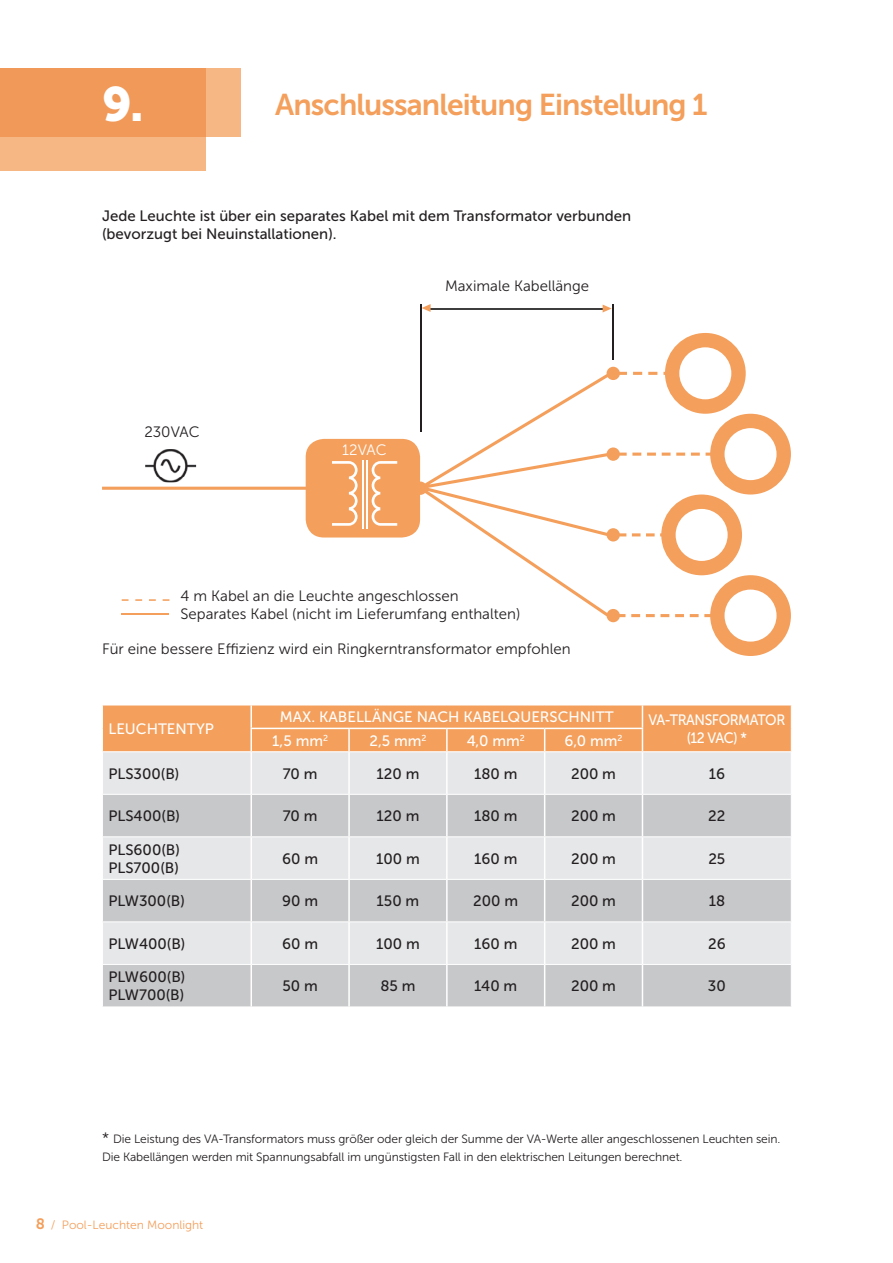
<style>
.page{position:relative;width:893px;height:1263px;background:#fff}
.page>*{position:absolute;margin:0;border:0;box-sizing:border-box;transform-origin:0 0}
.t1{font:48px "Museo Sans 900";color:#fff}
.t2{font:30px "Museo Sans 700";letter-spacing:-.03em;color:#f49f5b}
.t3{font:15px/18px "Museo Sans 500";color:#231f20}
.t4{font:15px "Museo Sans 300";color:#231f20}
.t5{font:15px "Museo Sans 500";color:#fff}
.t6{font:15px "Museo Sans 500";letter-spacing:-.03em;color:#fff;scale:.93 1}
.t7{font:15px "Museo Sans 500";color:#fff;scale:.93 1}
.t8{font:15px "Museo Sans 300";letter-spacing:-.005em;color:#fff}
.t9{font:12px "Museo Sans 300";letter-spacing:-.01em;color:#231f20}
.t10{font:12px "Museo Sans 300";color:#f49f5b}
.s1{font-size:15px}
.s2{font-family:"Museo Sans 700";font-size:15px}
</style>
<div class="page">
<div style="left:0;top:68px;width:241px;height:69px;background:#f6b784"></div>
<svg style="left:0;top:68px;width:206px;height:103px;background:#f2a267"></svg>
<svg style="left:102px;top:367px;width:525px;height:255px"></svg>
<hr style="left:427px;top:308px;width:177px;height:1px;background:#3e3e3f">
<svg style="left:422px;top:304px;width:9px;height:8px"></svg>
<svg style="left:603px;top:305px;width:9px;height:7px"></svg>
<hr style="left:421px;top:304px;width:1px;height:127px;background:#231f20">
<hr style="left:612px;top:304px;width:1px;height:55px;background:#231f20">
<img style="left:145px;top:449px;width:51px;height:33px">
<svg style="left:163px;top:599px;width:6px;height:2px"></svg>
<svg style="left:149px;top:599px;width:7px;height:2px"></svg>
<svg style="left:135px;top:599px;width:7px;height:2px"></svg>
<svg style="left:122px;top:599px;width:6px;height:2px"></svg>
<hr style="left:121px;top:613px;width:48px;height:1px;background:#f49f5b">
<svg style="left:332px;top:461px;width:26px;height:65px;background:#f6b079"></svg>
<svg style="left:372px;top:461px;width:25px;height:65px;background:#f6b17a"></svg>
<hr style="left:362px;top:460px;width:1px;height:68px;background:#fff">
<hr style="left:366px;top:460px;width:1px;height:68px;background:#fff">
<svg style="left:631px;top:333px;width:160px;height:323px"></svg>
<div style="left:103px;top:752px;width:688px;height:42px;background:#e6e7e9"></div>
<svg style="left:103px;top:795px;width:688px;height:211px;background:#d3d4d6"></svg>
<hr style="left:250px;top:752px;width:2px;height:42px;background:#fff">
<hr style="left:348px;top:752px;width:2px;height:42px;background:#fff">
<hr style="left:446px;top:752px;width:2px;height:42px;background:#fff">
<hr style="left:544px;top:752px;width:1px;height:42px;background:#fff">
<hr style="left:642px;top:752px;width:1px;height:42px;background:#fff">
<hr style="left:250px;top:795px;width:2px;height:41px;background:#fff">
<hr style="left:348px;top:795px;width:2px;height:41px;background:#fff">
<hr style="left:446px;top:795px;width:2px;height:41px;background:#fff">
<hr style="left:544px;top:795px;width:1px;height:41px;background:#fff">
<hr style="left:642px;top:795px;width:1px;height:41px;background:#fff">
<hr style="left:250px;top:837px;width:2px;height:42px;background:#fff">
<hr style="left:348px;top:837px;width:2px;height:42px;background:#fff">
<hr style="left:446px;top:837px;width:2px;height:42px;background:#fff">
<hr style="left:544px;top:837px;width:1px;height:42px;background:#fff">
<hr style="left:642px;top:837px;width:1px;height:42px;background:#fff">
<hr style="left:250px;top:880px;width:2px;height:41px;background:#fff">
<hr style="left:348px;top:880px;width:2px;height:41px;background:#fff">
<hr style="left:446px;top:880px;width:2px;height:41px;background:#fff">
<hr style="left:544px;top:880px;width:1px;height:41px;background:#fff">
<hr style="left:642px;top:880px;width:1px;height:41px;background:#fff">
<hr style="left:250px;top:922px;width:2px;height:42px;background:#fff">
<hr style="left:348px;top:922px;width:2px;height:42px;background:#fff">
<hr style="left:446px;top:922px;width:2px;height:42px;background:#fff">
<hr style="left:544px;top:922px;width:1px;height:42px;background:#fff">
<hr style="left:642px;top:922px;width:1px;height:42px;background:#fff">
<hr style="left:250px;top:965px;width:2px;height:41px;background:#fff">
<hr style="left:348px;top:965px;width:2px;height:41px;background:#fff">
<hr style="left:446px;top:965px;width:2px;height:41px;background:#fff">
<hr style="left:544px;top:965px;width:1px;height:41px;background:#fff">
<hr style="left:642px;top:965px;width:1px;height:41px;background:#fff">
<div style="left:102px;top:705px;width:690px;height:46px;background:#f49f5b"></div>
<hr style="left:250px;top:728px;width:99px;height:1px;background:#fff">
<hr style="left:349px;top:728px;width:98px;height:1px;background:#fff">
<hr style="left:447px;top:728px;width:98px;height:1px;background:#fff">
<hr style="left:545px;top:728px;width:98px;height:1px;background:#fff">
<hr style="left:102px;top:836px;width:149px;height:1px;background:#fff">
<hr style="left:102px;top:879px;width:149px;height:1px;background:#fff">
<hr style="left:102px;top:921px;width:149px;height:1px;background:#fff">
<hr style="left:102px;top:964px;width:149px;height:1px;background:#fff">
<hr style="left:251px;top:836px;width:98px;height:1px;background:#fff">
<hr style="left:349px;top:836px;width:98px;height:1px;background:#fff">
<hr style="left:447px;top:836px;width:98px;height:1px;background:#fff">
<hr style="left:545px;top:836px;width:97px;height:1px;background:#fff">
<hr style="left:642px;top:836px;width:150px;height:1px;background:#fff">
<hr style="left:251px;top:879px;width:98px;height:1px;background:#fff">
<hr style="left:349px;top:879px;width:98px;height:1px;background:#fff">
<hr style="left:447px;top:879px;width:98px;height:1px;background:#fff">
<hr style="left:545px;top:879px;width:97px;height:1px;background:#fff">
<hr style="left:642px;top:879px;width:150px;height:1px;background:#fff">
<hr style="left:251px;top:921px;width:98px;height:1px;background:#fff">
<hr style="left:349px;top:921px;width:98px;height:1px;background:#fff">
<hr style="left:447px;top:921px;width:98px;height:1px;background:#fff">
<hr style="left:545px;top:921px;width:97px;height:1px;background:#fff">
<hr style="left:642px;top:921px;width:150px;height:1px;background:#fff">
<hr style="left:251px;top:964px;width:98px;height:1px;background:#fff">
<hr style="left:349px;top:964px;width:98px;height:1px;background:#fff">
<hr style="left:447px;top:964px;width:98px;height:1px;background:#fff">
<hr style="left:545px;top:964px;width:97px;height:1px;background:#fff">
<hr style="left:642px;top:964px;width:150px;height:1px;background:#fff">
<p class="t1" style="left:102px;top:77px;width:43px">9.</p>
<p class="t2" style="left:275px;top:88px;width:434px">Anschlussanleitung Einstellung 1</p>
<p class="t3" style="left:102px;top:207px;width:531px">Jede Leuchte ist über ein separates Kabel mit dem Transformator verbunden (bevorzugt bei Neuinstallationen).</p>
<p class="t4" style="left:144px;top:424px;width:57px">230VAC</p>
<p class="t8" style="left:342px;top:442px;width:46px">12VAC</p>
<p class="t4" style="left:445px;top:278px;width:146px">Maximale Kabellänge</p>
<p class="t4" style="left:180px;top:588px;width:280px">4 m Kabel an die Leuchte angeschlossen</p>
<p class="t4" style="left:180px;top:606px;width:341px">Separates Kabel (nicht im Lieferumfang enthalten)</p>
<p class="t4" style="left:102px;top:640px;width:470px">Für eine bessere Effizienz wird ein Ringkerntransformator empfohlen</p>
<p class="t5" style="left:108px;top:721px;width:107px">LEUCHTENTYP</p>
<p class="t5" style="left:280px;top:709px;width:335px">MAX. KABELLÄNGE NACH KABELQUERSCHNITT</p>
<p class="t6" style="left:648px;top:712px;width:149px">VA-TRANSFORMATOR</p>
<p class="t5" style="left:272px;top:732px;width:57px">1,5 mm<sup>2</sup></p>
<p class="t5" style="left:369px;top:732px;width:59px">2,5 mm<sup>2</sup></p>
<p class="t5" style="left:467px;top:732px;width:60px">4,0 mm<sup>2</sup></p>
<p class="t5" style="left:564px;top:732px;width:60px">6,0 mm<sup>2</sup></p>
<p class="t7" style="left:687px;top:730px;width:66px">(12 VAC) *</p>
<p class="t3" style="left:108px;top:764px;width:73px">PLS300(B)</p>
<p class="t3" style="left:283px;top:764px;width:36px">70 m</p>
<p class="t3" style="left:377px;top:764px;width:44px">120 m</p>
<p class="t3" style="left:474px;top:764px;width:45px">180 m</p>
<p class="t3" style="left:571px;top:764px;width:46px">200 m</p>
<p class="t3" style="left:709px;top:764px;width:18px">16</p>
<p class="t3" style="left:108px;top:807px;width:73px">PLS400(B)</p>
<p class="t3" style="left:283px;top:807px;width:36px">70 m</p>
<p class="t3" style="left:377px;top:807px;width:44px">120 m</p>
<p class="t3" style="left:474px;top:807px;width:45px">180 m</p>
<p class="t3" style="left:571px;top:807px;width:46px">200 m</p>
<p class="t3" style="left:708px;top:807px;width:19px">22</p>
<p class="t3" style="left:108px;top:841px;width:73px">PLS600(B)<br>PLS700(B)</p>
<p class="t3" style="left:282px;top:850px;width:37px">60 m</p>
<p class="t3" style="left:376px;top:850px;width:45px">100 m</p>
<p class="t3" style="left:474px;top:850px;width:45px">160 m</p>
<p class="t3" style="left:571px;top:850px;width:46px">200 m</p>
<p class="t3" style="left:708px;top:850px;width:19px">25</p>
<p class="t3" style="left:108px;top:892px;width:78px">PLW300(B)</p>
<p class="t3" style="left:282px;top:892px;width:37px">90 m</p>
<p class="t3" style="left:377px;top:892px;width:44px">150 m</p>
<p class="t3" style="left:473px;top:892px;width:46px">200 m</p>
<p class="t3" style="left:571px;top:892px;width:46px">200 m</p>
<p class="t3" style="left:709px;top:892px;width:18px">18</p>
<p class="t3" style="left:108px;top:935px;width:79px">PLW400(B)</p>
<p class="t3" style="left:282px;top:935px;width:37px">60 m</p>
<p class="t3" style="left:376px;top:935px;width:45px">100 m</p>
<p class="t3" style="left:474px;top:935px;width:45px">160 m</p>
<p class="t3" style="left:571px;top:935px;width:46px">200 m</p>
<p class="t3" style="left:708px;top:935px;width:19px">26</p>
<p class="t3" style="left:108px;top:968px;width:78px">PLW600(B)<br>PLW700(B)</p>
<p class="t3" style="left:282px;top:977px;width:37px">50 m</p>
<p class="t3" style="left:380px;top:977px;width:37px">85 m</p>
<p class="t3" style="left:474px;top:977px;width:45px">140 m</p>
<p class="t3" style="left:571px;top:977px;width:46px">200 m</p>
<p class="t3" style="left:708px;top:977px;width:19px">30</p>
<p class="t9" style="left:102px;top:1132px;width:680px"><span class="s1">*</span> Die Leistung des VA-Transformators muss größer oder gleich der Summe der VA-Werte aller angeschlossenen Leuchten sein.</p>
<p class="t9" style="left:102px;top:1150px;width:582px">Die Kabellängen werden mit Spannungsabfall im ungünstigsten Fall in den elektrischen Leitungen berechnet.</p>
<p class="t10" style="left:36px;top:1218px;width:169px"><span class="s2">8</span> / Pool-Leuchten Moonlight</p>
</div>
